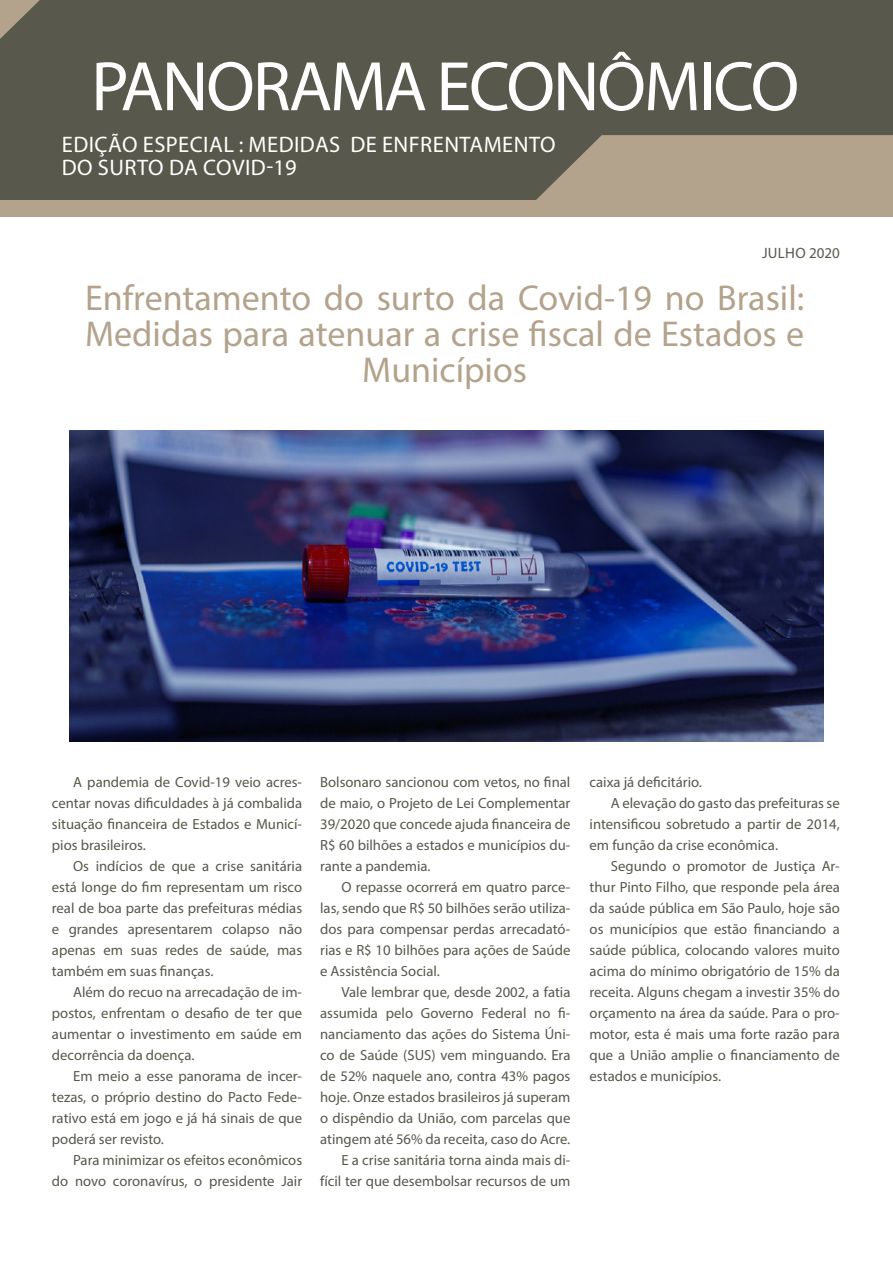
<style>
.page{position:relative;width:893px;height:1263px;background:#fff}
.page>*{position:absolute;margin:0;border:0;box-sizing:border-box;transform-origin:0 0}
.t1{font:70.65px "Myriad Pro";letter-spacing:-.03em;color:#fff}
.t2{font:36px/36px "Myriad Pro";color:#b4a38c;text-align:center}
.t3{font:22.5px/22.5px "Myriad Pro";letter-spacing:.02em;color:#fff}
.t4{font:15px "Myriad Pro";letter-spacing:.02em;color:#58574a}
.Texto{font:14.7px/21px "Myriad Pro";color:#58574a;text-align:justify}
</style>
<div class="page">
<div style="left:0;top:15px;width:893px;height:201px;background:#b4a38c"></div>
<div style="left:0;top:0;width:893px;height:200px;background:#58584c"></div>
<svg style="left:0;top:0;width:40px;height:39px"></svg>
<svg style="left:536px;top:135px;width:357px;height:65px;background:#ab9b85"></svg>
<img style="left:70px;top:431px;width:753px;height:310px">
<h1 class="t1" style="left:91px;top:43px;width:710px">PANORAMA ECONÔMICO</h1>
<h3 class="t3" style="left:62px;top:133px;width:495px">EDIÇÃO ESPECIAL : MEDIDAS DE ENFRENTAMENTO<br>DO SURTO DA COVID-19</h3>
<p class="t4" style="left:762px;top:244px;width:79px">JULHO 2020</p>
<p class="t2" style="left:85px;top:279px;width:721px">Enfrentamento do surto da Covid-19 no Brasil:<br>Medidas para atenuar a crise fiscal de Estados e<br>Municípios</p>
<p class="Texto" style="left:52px;top:771px;width:252px;text-indent:21px">A pandemia de Covid-19 veio acres&shy;centar novas dificuldades à já combalida situação financeira de Estados e Municí&shy;pios brasileiros.</p>
<p class="Texto" style="left:52px;top:855px;width:252px;text-indent:21px">Os indícios de que a crise sanitária está longe do fim representam um risco real de boa parte das prefeituras médias e grandes apresentarem colapso não apenas em suas redes de saúde, mas também em suas finanças.</p>
<p class="Texto" style="left:52px;top:981px;width:252px;text-indent:21px">Além do recuo na arrecadação de im&shy;postos, enfrentam o desafio de ter que aumentar o investimento em saúde em decorrência da doença.</p>
<p class="Texto" style="left:52px;top:1065px;width:252px;text-indent:21px">Em meio a esse panorama de incer&shy;tezas, o próprio destino do Pacto Fede&shy;rativo está em jogo e já há sinais de que poderá ser revisto.</p>
<p class="Texto" style="left:52px;top:1149px;width:252px;text-align:right">Para minimizar os efeitos econômicos<br>do novo coronavírus, o presidente Jair</p>
<p class="Texto" style="left:320px;top:771px;width:252px">Bolsonaro sancionou com vetos, no final de maio, o Projeto de Lei Complementar 39/2020 que concede ajuda financeira de R$ 60 bilhões a estados e municípios du&shy;rante a pandemia.</p>
<p class="Texto" style="left:320px;top:876px;width:252px;text-indent:21px">O repasse ocorrerá em quatro parce&shy;las, sendo que R$ 50 bilhões serão utiliza&shy;dos para compensar perdas arrecadató&shy;rias e R$ 10 bilhões para ações de Saúde e Assistência Social.</p>
<p class="Texto" style="left:320px;top:981px;width:252px;text-indent:21px">Vale lembrar que, desde 2002, a fatia assumida pelo Governo Federal no fi&shy;nanciamento das ações do Sistema Úni&shy;co de Saúde (SUS) vem minguando. Era de 52% naquele ano, contra 43% pagos hoje. Onze estados brasileiros já superam o dispêndio da União, com parcelas que atingem até 56% da receita, caso do Acre.</p>
<p class="Texto" style="left:320px;top:1149px;width:252px;text-align:right">E a crise sanitária torna ainda mais di&shy;fícil ter que desembolsar recursos de um</p>
<p class="Texto" style="left:590px;top:771px;width:114px">caixa já deficitário.</p>
<p class="Texto" style="left:590px;top:792px;width:252px;text-indent:21px">A elevação do gasto das prefeituras se intensificou sobretudo a partir de 2014, em função da crise econômica.</p>
<p class="Texto" style="left:590px;top:855px;width:252px;text-indent:21px">Segundo o promotor de Justiça Ar&shy;thur Pinto Filho, que responde pela área da saúde pública em São Paulo, hoje são os municípios que estão financiando a saúde pública, colocando valores muito acima do mínimo obrigatório de 15% da receita. Alguns chegam a investir 35% do orçamento na área da saúde. Para o pro&shy;motor, esta é mais uma forte razão para que a União amplie o financiamento de estados e municípios.</p>
</div>
